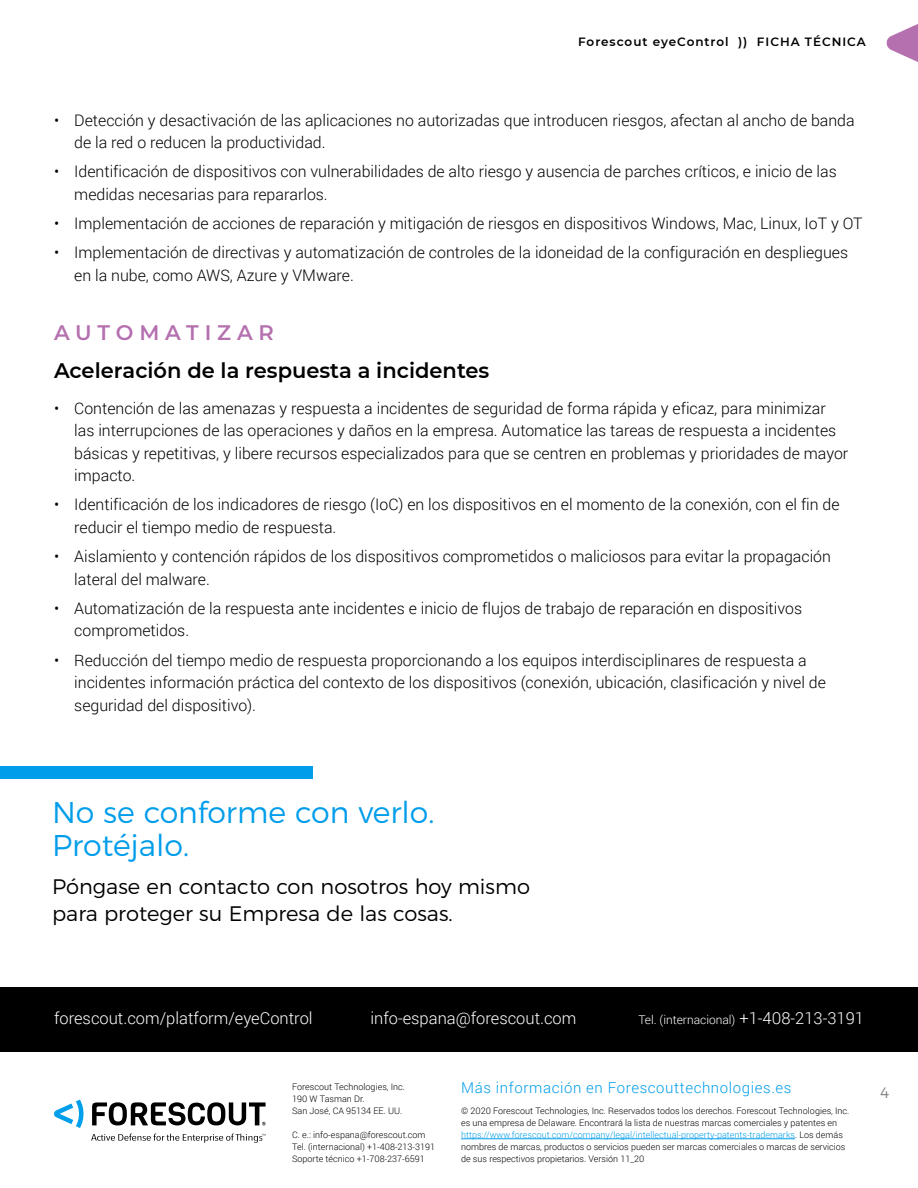
<style>
.page{position:relative;width:918px;height:1188px;background:#fff}
.page>*{position:absolute;margin:0;border:0;box-sizing:border-box;transform-origin:0 0}
.CTA_headline_See_it{font:300 30px/33px "Montserrat";color:#009dea}
.CTA_contact_us{font:300 21px/27px "Montserrat";color:#000}
.Subhead_1{font:600 21px "Montserrat";color:#000}
.Subhead_1-2{font:600 21px "Montserrat";letter-spacing:.28em;color:#b570af}
.footer_text{font:300 16.5px "Roboto";color:#fff}
.t1{font:300 15.9px/22.5px "Roboto";color:#000}
.t2{font:300 15px "Roboto";letter-spacing:.04em;color:#009dea}
.t3{font:300 15px "Montserrat";color:#808080}
.t4{font:300 12px "Roboto";color:#fff}
.Sheet_Name_Title{font:600 12px "Montserrat";letter-spacing:.08em;color:#000}
.boilerplate{font:300 9px/12px "Roboto";color:#000}
.contact{font:300 9px/12px "Roboto";color:#000}
.s1{font-size:16.5px}
.s2{color:#009dea}
</style>
<div class="page">
<svg style="left:886px;top:24px;width:32px;height:38px"></svg>
<div style="left:0;top:766px;width:312px;height:13px;background:#009dea"></div>
<div style="left:0;top:987px;width:918px;height:65px;background:#000"></div>
<hr style="left:461px;top:1139px;width:334px;height:1px;background:#009dea">
<svg style="left:54px;top:1100px;width:30px;height:28px"></svg>
<svg style="left:92px;top:1102px;width:174px;height:24px"></svg>
<svg style="left:91px;top:1134px;width:175px;height:9px"></svg>
<p class="Sheet_Name_Title" style="left:578px;top:34px;width:289px">Forescout eyeControl )) FICHA TÉCNICA</p>
<p class="t1" style="left:74px;top:108px;width:782px;text-indent:-20px">• Detección y desactivación de las aplicaciones no autorizadas que introducen riesgos, afectan al ancho de banda de la red o reducen la productividad.</p>
<p class="t1" style="left:74px;top:160px;width:764px;text-indent:-20px">• Identificación de dispositivos con vulnerabilidades de alto riesgo y ausencia de parches críticos, e inicio de las medidas necesarias para repararlos.</p>
<p class="t1" style="left:54px;top:212px;width:810px">• Implementación de acciones de reparación y mitigación de riesgos en dispositivos Windows, Mac, Linux, IoT y OT</p>
<p class="t1" style="left:74px;top:241px;width:775px;text-indent:-20px">• Implementación de directivas y automatización de controles de la idoneidad de la configuración en despliegues en la nube, como AWS, Azure y VMware.</p>
<p class="Subhead_1-2" style="left:54px;top:318px;width:222px">AUTOMATIZAR</p>
<p class="Subhead_1" style="left:54px;top:356px;width:437px">Aceleración de la respuesta a incidentes</p>
<p class="t1" style="left:74px;top:396px;width:776px;text-indent:-20px">• Contención de las amenazas y respuesta a incidentes de seguridad de forma rápida y eficaz, para minimizar las interrupciones de las operaciones y daños en la empresa. Automatice las tareas de respuesta a incidentes básicas y repetitivas, y libere recursos especializados para que se centren en problemas y prioridades de mayor impacto.</p>
<p class="t1" style="left:74px;top:493px;width:767px;text-indent:-20px">• Identificación de los indicadores de riesgo (IoC) en los dispositivos en el momento de la conexión, con el fin de reducir el tiempo medio de respuesta.</p>
<p class="t1" style="left:74px;top:545px;width:758px;text-indent:-20px">• Aislamiento y contención rápidos de los dispositivos comprometidos o maliciosos para evitar la propagación lateral del malware.</p>
<p class="t1" style="left:74px;top:596px;width:729px;text-indent:-20px">• Automatización de la respuesta ante incidentes e inicio de flujos de trabajo de reparación en dispositivos comprometidos.</p>
<p class="t1" style="left:74px;top:648px;width:753px;text-indent:-20px">• Reducción del tiempo medio de respuesta proporcionando a los equipos interdisciplinares de respuesta a incidentes información práctica del contexto de los dispositivos (conexión, ubicación, clasificación y nivel de seguridad del dispositivo).</p>
<p class="CTA_headline_See_it" style="left:52px;top:793px;width:384px">No se conforme con verlo.<br>Protéjalo.</p>
<p class="CTA_contact_us" style="left:52px;top:871px;width:479px">Póngase en contacto con nosotros hoy mismo para proteger su Empresa de las cosas.</p>
<p class="footer_text" style="left:54px;top:1007px;width:260px">forescout.com/platform/eyeControl</p>
<p class="footer_text" style="left:370px;top:1007px;width:208px">info-espana@forescout.com</p>
<p class="t4" style="left:638px;top:1012px;width:227px">Tel. (internacional) <span class="s1">+1-408-213-3191</span></p>
<p class="contact" style="left:292px;top:1080px;width:114px">Forescout Technologies, Inc.<br>190 W Tasman Dr.<br>San José, CA 95134 EE. UU.</p>
<p class="contact" style="left:292px;top:1128px;width:144px">C. e.: info-espana@forescout.com<br>Tel. (internacional) +1-408-213-3191<br>Soporte técnico +1-708-237-6591</p>
<p class="t2" style="left:461px;top:1078px;width:332px">Más información en Forescouttechnologies.es</p>
<p class="boilerplate" style="left:461px;top:1105px;width:390px">© 2020 Forescout Technologies, Inc. Reservados todos los derechos. Forescout Technologies, Inc. es una empresa de Delaware. Encontrará la lista de nuestras marcas comerciales y patentes en <span class="s2">https://www.forescout.com/company/legal/intellectual-property-patents-trademarks</span>. Los demás nombres de marcas, productos o servicios pueden ser marcas comerciales o marcas de servicios de sus respectivos propietarios. Versión 11_20</p>
<p class="t3" style="left:880px;top:1081px;width:11px">4</p>
</div>
